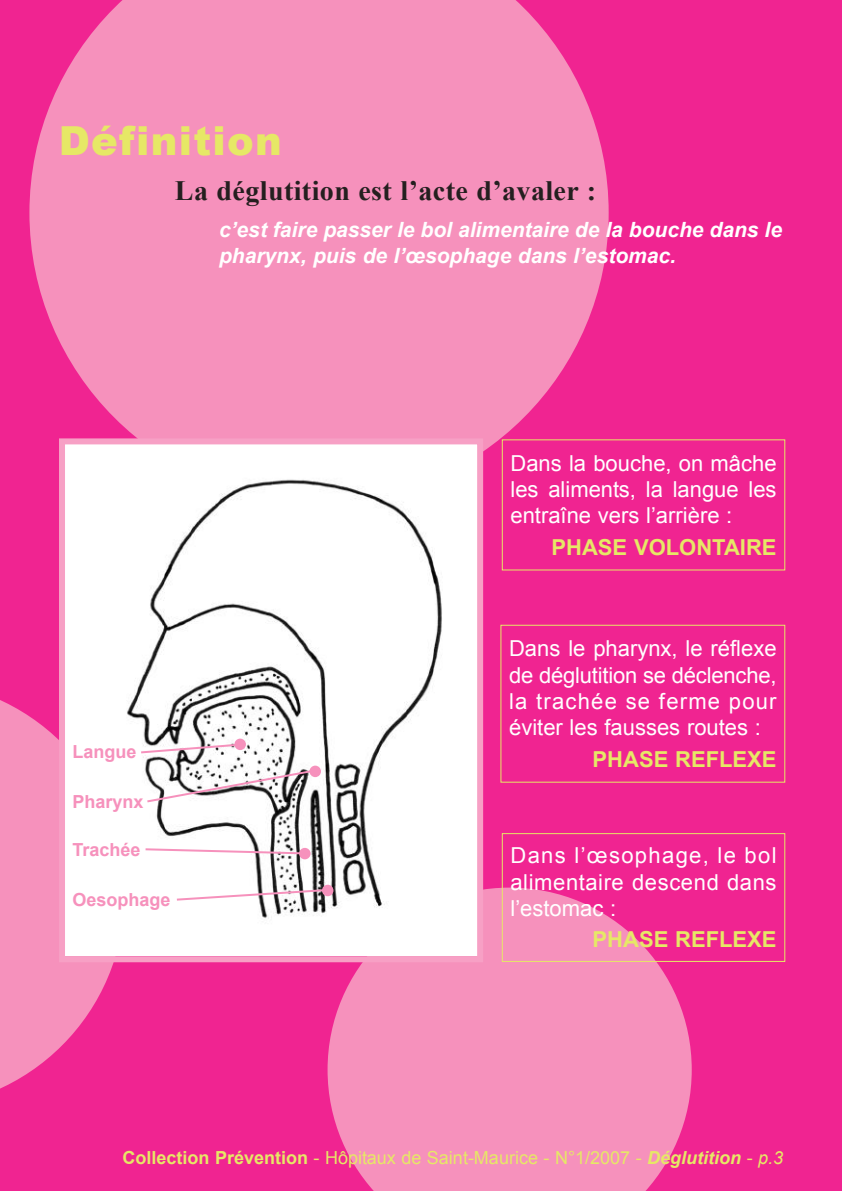
<style>
.page{position:relative;width:842px;height:1191px;background:#f02491}
.page>*{position:absolute;margin:0;border:0;box-sizing:border-box;transform-origin:0 0}
.t1{font:900 40px "Arial";letter-spacing:.035em;color:#e6e866}
.t2{font:700 28px "Times New Roman";letter-spacing:.015em;color:#241f1f}
.t3{font:22px/26.4px "Arial";color:#fff;text-align:justify}
.t4{font:700 22px "Arial";color:#e6e866}
.t5{font:italic 700 21px/25.2px "Arial";color:#fff}
.t6{font:18px "Arial";color:#e6e866}
.t7{font:700 18px "Arial";color:#f691bc}
.s1{font-weight:700}
.s2{font-weight:700;font-style:italic}
.s3{font-style:italic}
</style>
<div class="page">
<svg style="left:0;top:700px;width:125px;height:389px;fill:#f691bc"></svg>
<svg style="left:29px;top:0;width:580px;height:502px;fill:#f691bc"></svg>
<svg style="left:328px;top:887px;width:364px;height:304px;fill:#f691bc"></svg>
<div style="left:502px;top:439px;width:283px;height:131px;border:1px solid #e6e866"></div>
<div style="left:500px;top:625px;width:285px;height:157px;border:1px solid #e6e866"></div>
<div style="left:502px;top:833px;width:283px;height:129px;border:1px solid #e6e866"></div>
<div style="left:65px;top:444px;width:412px;height:512px;background:#fff"></div>
<img style="left:127px;top:479px;width:315px;height:440px">
<div style="left:59px;top:438px;width:424px;height:524px;border:6px solid #f7a0c5"></div>
<svg style="left:234px;top:738px;width:12px;height:12px"></svg>
<svg style="left:309px;top:765px;width:12px;height:12px"></svg>
<div style="left:299px;top:848px;width:12px;height:11px;background:#f691bc;border-radius:50%"></div>
<svg style="left:322px;top:884px;width:11px;height:12px"></svg>
<svg style="left:139px;top:742px;width:106px;height:12px"></svg>
<svg style="left:145px;top:768px;width:172px;height:35px"></svg>
<svg style="left:143px;top:847px;width:167px;height:8px"></svg>
<svg style="left:175px;top:887px;width:158px;height:14px"></svg>
<h1 class="t1" style="left:59px;top:111px;width:225px">Définition</h1>
<p class="t2" style="left:175px;top:175px;width:423px">La déglutition est l’acte d’avaler :</p>
<p class="t5" style="left:219px;top:217px;width:564px">c’est faire passer le bol alimentaire de la bouche dans le pharynx, puis de l’œsophage dans l’estomac.</p>
<p class="t7" style="left:72px;top:741px;width:65px">Langue</p>
<p class="t7" style="left:72px;top:792px;width:73px">Pharynx</p>
<p class="t7" style="left:72px;top:839px;width:70px">Trachée</p>
<p class="t7" style="left:72px;top:889px;width:100px">Oesophage</p>
<p class="t3" style="left:510px;top:450px;width:268px">Dans la bouche, on mâche les aliments, la langue les entraîne vers l’arrière :</p>
<p class="t4" style="left:551px;top:535px;width:227px">PHASE VOLONTAIRE</p>
<p class="t3" style="left:509px;top:635px;width:269px">Dans le pharynx, le réflexe de déglutition se déclenche, la trachée se ferme pour éviter les fausses routes :</p>
<p class="t4" style="left:593px;top:746px;width:185px">PHASE REFLEXE</p>
<p class="t3" style="left:510px;top:842px;width:268px">Dans l’œsophage, le bol alimentaire descend dans l’estomac :</p>
<p class="t4" style="left:593px;top:927px;width:185px">PHASE REFLEXE</p>
<p class="t6" style="left:123px;top:1147px;width:662px"><span class="s1">Collection Prévention</span> - Hôpitaux de Saint-Maurice - N°1/2007 - <span class="s2">Déglutition</span> - <span class="s3">p.3</span></p>
</div>
